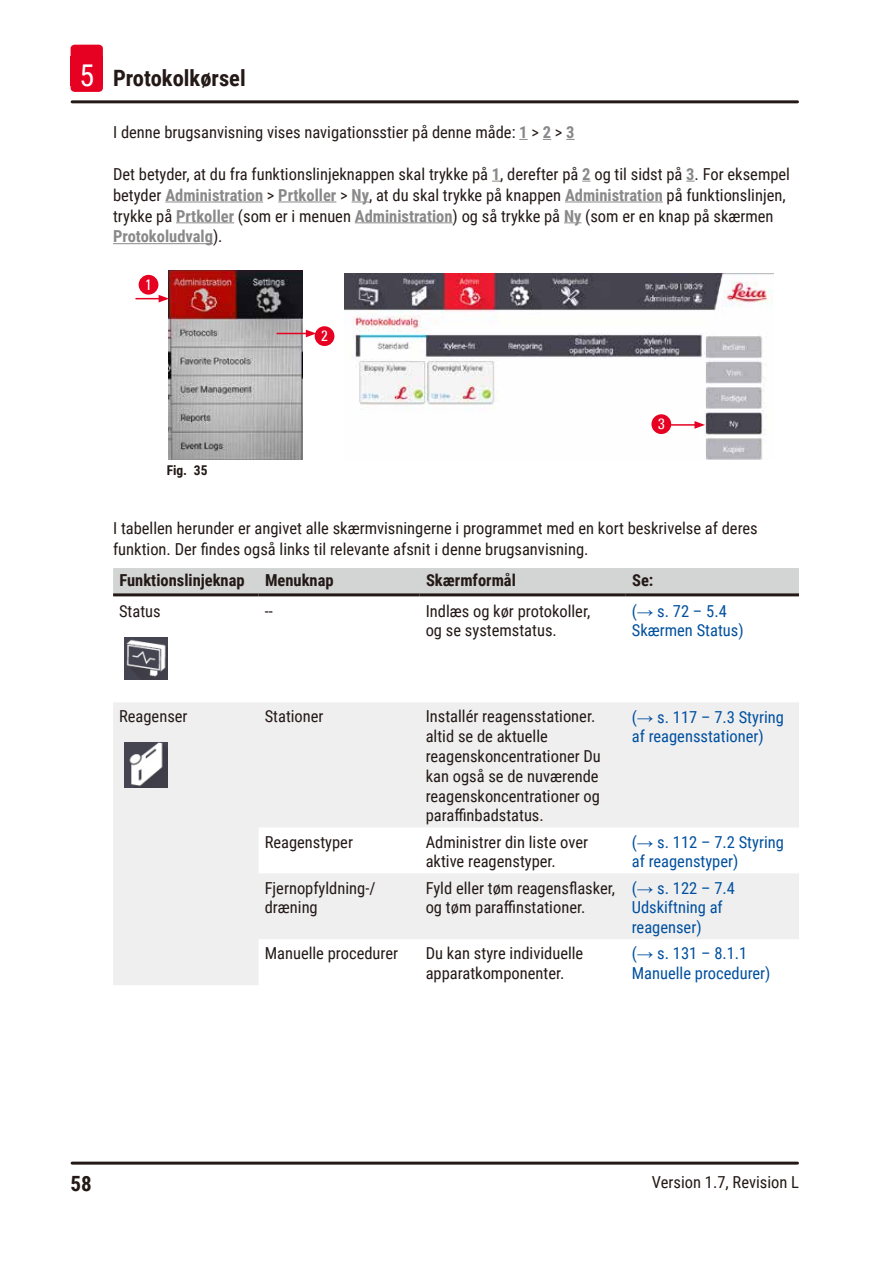
<style>
.page{position:relative;width:893px;height:1263px;background:#fff}
.page>*{position:absolute;margin:0;border:0;box-sizing:border-box;transform-origin:0 0}
.t1{font:700 22.5px "Roboto Condensed";color:#231916}
.t2{font:700 21px "Roboto Condensed";color:#231916}
.Description_text{font:16.5px/20.9px "Roboto Condensed";color:#231916}
.Table_text{font:16.5px/19.8px "Roboto Condensed";color:#231916}
.Table_text-2{font:16.5px/19.8px "Roboto Condensed";color:#00509e}
.Table_heading{font:700 16.5px "Roboto Condensed";color:#231916}
.t3{font:condensed 15px "Univers";color:#fff}
.t4{font:700 13.5px "Roboto Condensed";color:#231916}
.s1{font-weight:400;font-size:30px;color:#fff}
.s2{font-weight:700;color:#898989}
.s3{font-family:"Arial"}
</style>
<div class="page">
<hr style="left:72px;top:1161px;width:725px;height:3px;background:#231916">
<hr style="left:72px;top:100px;width:725px;height:3px;background:#231916">
<div style="left:71px;top:45px;width:32px;height:47px;background:#e60021;border-radius:4px"></div>
<hr style="left:165px;top:202px;width:98px;height:1px;background:#898989">
<hr style="left:278px;top:202px;width:58px;height:1px;background:#898989">
<svg style="left:352px;top:202px;width:17px;height:1px"></svg>
<hr style="left:565px;top:202px;width:98px;height:1px;background:#898989">
<hr style="left:176px;top:222px;width:58px;height:1px;background:#898989">
<hr style="left:355px;top:222px;width:98px;height:1px;background:#898989">
<svg style="left:564px;top:222px;width:17px;height:1px"></svg>
<hr style="left:113px;top:243px;width:100px;height:1px;background:#898989">
<img style="left:169px;top:270px;width:133px;height:190px">
<img style="left:345px;top:274px;width:429px;height:186px">
<svg style="left:136px;top:295px;width:33px;height:7px"></svg>
<div style="left:139px;top:275px;width:19px;height:20px;background:#e60021;border-radius:50%"></div>
<hr style="left:277px;top:333px;width:31px;height:1px;background:#e60021">
<svg style="left:306px;top:330px;width:10px;height:7px"></svg>
<div style="left:315px;top:326px;width:19px;height:20px;background:#e60021;border-radius:50%"></div>
<hr style="left:669px;top:424px;width:28px;height:2px;background:#e60021">
<svg style="left:694px;top:421px;width:11px;height:8px"></svg>
<div style="left:651px;top:414px;width:20px;height:20px;background:#e60021;border-radius:50%"></div>
<div style="left:113px;top:568px;width:686px;height:25px;background:#d3d4d4"></div>
<svg style="left:113px;top:702px;width:686px;height:283px;fill:#efeff0"></svg>
<hr style="left:113px;top:593px;width:146px;height:3px;background:#231916">
<hr style="left:259px;top:593px;width:161px;height:3px;background:#231916">
<hr style="left:420px;top:593px;width:206px;height:3px;background:#231916">
<hr style="left:626px;top:593px;width:173px;height:3px;background:#231916">
<img style="left:124px;top:637px;width:44px;height:42px">
<img style="left:124px;top:743px;width:44px;height:45px">
<h1 class="t1" style="left:79px;top:63px;width:168px"><span class="s1">15</span> Protokolkørsel</h1>
<p class="Description_text" style="left:113px;top:121px;width:463px">I denne brugsanvisning vises navigationsstier på denne måde: <span class="s2">1</span> &gt; <span class="s2">2</span> &gt; <span class="s2">3</span></p>
<p class="Description_text" style="left:113px;top:163px;width:678px">Det betyder, at du fra funktionslinjeknappen skal trykke på <span class="s2">1</span>, derefter på <span class="s2">2</span> og til sidst på <span class="s2">3</span>. For eksempel betyder <span class="s2">Administration</span> &gt; <span class="s2">Prtkoller</span> &gt; <span class="s2">Ny</span>, at du skal trykke på knappen <span class="s2">Administration</span> på funktionslinjen, trykke på <span class="s2">Prtkoller</span> (som er i menuen <span class="s2">Administration</span>) og så trykke på <span class="s2">Ny</span> (som er en knap på skærmen <span class="s2">Protokoludvalg</span>).</p>
<p class="t3" style="left:145px;top:275px;width:8px">1</p>
<p class="t4" style="left:167px;top:461px;width:42px">Fig. 35</p>
<p class="t3" style="left:321px;top:326px;width:8px">2</p>
<p class="t3" style="left:658px;top:414px;width:8px">3</p>
<p class="Description_text" style="left:113px;top:517px;width:646px">I tabellen herunder er angivet alle skærmvisningerne i programmet med en kort beskrivelse af deres funktion. Der findes også links til relevante afsnit i denne brugsanvisning.</p>
<p class="Table_heading" style="left:119px;top:569px;width:127px">Funktionslinjeknap</p>
<p class="Table_heading" style="left:265px;top:569px;width:70px">Menuknap</p>
<p class="Table_heading" style="left:426px;top:569px;width:91px">Skærmformål</p>
<p class="Table_heading" style="left:632px;top:569px;width:23px">Se:</p>
<p class="Table_text" style="left:119px;top:600px;width:43px">Status</p>
<p class="Table_text" style="left:265px;top:600px;width:10px">--</p>
<p class="Table_text" style="left:426px;top:600px;width:166px">Indlæs og kør protokoller, og se systemstatus.</p>
<p class="Table_text-2" style="left:632px;top:600px;width:113px">(<span class="s3">→</span> s. 72 – 5.4<br>Skærmen Status)</p>
<p class="Table_text" style="left:119px;top:706px;width:70px">Reagenser</p>
<p class="Table_text" style="left:265px;top:706px;width:60px">Stationer</p>
<p class="Table_text" style="left:426px;top:706px;width:177px">Installér reagensstationer. altid se de aktuelle reagenskoncentrationer Du kan også se de nuværende reagenskoncentrationer og paraffinbadstatus.</p>
<p class="Table_text-2" style="left:632px;top:706px;width:154px">(<span class="s3">→</span> s. 117 – 7.3 Styring af reagensstationer)</p>
<p class="Table_text" style="left:265px;top:831px;width:90px">Reagenstyper</p>
<p class="Table_text" style="left:426px;top:831px;width:164px">Administrer din liste over aktive reagenstyper.</p>
<p class="Table_text-2" style="left:632px;top:831px;width:154px">(<span class="s3">→</span> s. 112 – 7.2 Styring af reagenstyper)</p>
<p class="Table_text" style="left:265px;top:877px;width:112px">Fjernopfyldning-/ dræning</p>
<p class="Table_text" style="left:426px;top:877px;width:191px">Fyld eller tøm reagensflasker, og tøm paraffinstationer.</p>
<p class="Table_text-2" style="left:632px;top:877px;width:105px">(<span class="s3">→</span> s. 122 – 7.4<br>Udskiftning af reagenser)</p>
<p class="Table_text" style="left:265px;top:943px;width:135px">Manuelle procedurer</p>
<p class="Table_text" style="left:426px;top:943px;width:159px">Du kan styre individuelle apparatkomponenter.</p>
<p class="Table_text-2" style="left:632px;top:943px;width:140px">(<span class="s3">→</span> s. 131 – 8.1.1<br>Manuelle procedurer)</p>
<p class="t2" style="left:71px;top:1169px;width:23px">58</p>
<p class="Description_text" style="left:652px;top:1171px;width:149px">Version 1.7, Revision L</p>
</div>
